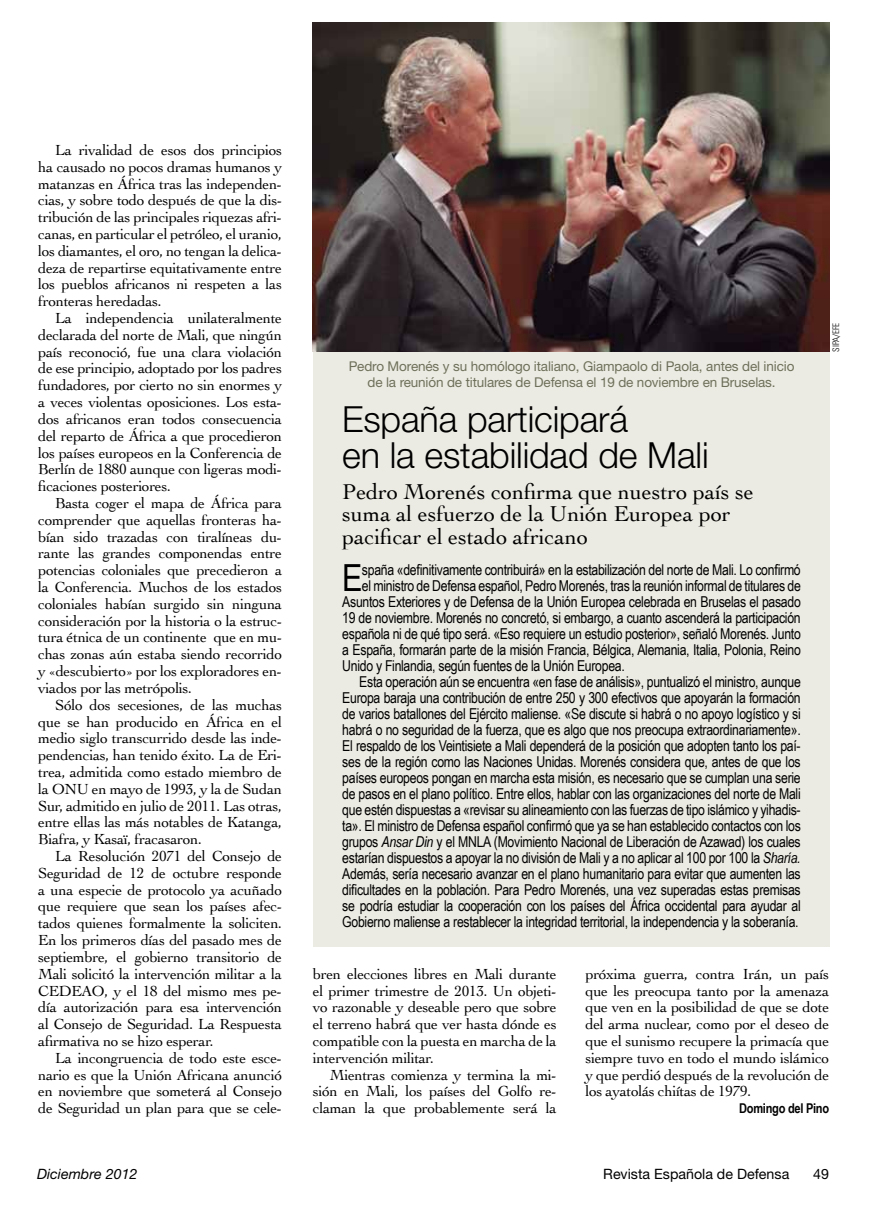
<style>
.page{position:relative;width:893px;height:1217px;background:#fff}
.page>*{position:absolute;margin:0;border:0;box-sizing:border-box;transform-origin:0 0}
.t1{font:37.35px "Arial Narrow";color:#000}
.t2{font:300 36px/36px "Helvetica Neue";letter-spacing:-.005em;color:#000}
.t3{font:22.5px/22.5px "Cochin";letter-spacing:-.005em;color:#000}
.t4{font:15.3px/16.8px "Cochin";letter-spacing:-.02em;color:#000;text-align:justify}
.t5{font:15px "Arial Narrow";letter-spacing:-.02em;color:#000}
.t6{font:14.25px "Helvetica Neue";color:#000}
.t7{font:italic 14.25px "Helvetica Neue";color:#000}
.t8{font:13.5px/15.8px "Helvetica Neue";letter-spacing:-.01em;color:#6f705b;text-align:center}
.t9{font:700 13.5px "Arial Narrow";letter-spacing:-.02em;color:#000}
.t10{font:300 condensed 9px "Univers";letter-spacing:-.005em;color:#000}
.s1{font-style:italic}
</style>
<div class="page">
<div style="left:313px;top:316px;width:516px;height:630px;background:#ecebe3"></div>
<img style="left:313px;top:22px;width:516px;height:329px">
<p class="t4" style="left:38px;top:141px;width:245px;text-indent:17px">La rivalidad de esos dos principios ha causado no pocos dramas humanos y matanzas en África tras las independen&shy;cias, y sobre todo después de que la dis&shy;tribución de las principales riquezas afri&shy;canas, en particular el petróleo, el uranio, los diamantes, el oro, no tengan la delica&shy;deza de repartirse equitativamente entre los pueblos africanos ni respeten a las fronteras heredadas.</p>
<p class="t4" style="left:38px;top:309px;width:245px;text-indent:17px">La independencia unilateralmente declarada del norte de Mali, que ningún país reconoció, fue una clara violación de ese principio, adoptado por los padres fundadores, por cierto no sin enormes y a veces violentas oposiciones. Los esta&shy;dos africanos eran todos consecuencia del reparto de África a que procedieron los países europeos en la Conferencia de Berlín de 1880 aunque con ligeras modi&shy;ficaciones posteriores.</p>
<p class="t4" style="left:38px;top:494px;width:245px;text-indent:17px">Basta coger el mapa de África para comprender que aquellas fronteras ha&shy;bían sido trazadas con tiralíneas du&shy;rante las grandes componendas entre potencias coloniales que precedieron a la Conferencia. Muchos de los estados coloniales habían surgido sin ninguna consideración por la historia o la estruc&shy;tura étnica de un continente que en mu&shy;chas zonas aún estaba siendo recorrido y «descubierto» por los exploradores en&shy;viados por las metrópolis.</p>
<p class="t4" style="left:38px;top:695px;width:245px;text-indent:17px">Sólo dos secesiones, de las muchas que se han producido en África en el medio siglo transcurrido desde las inde&shy;pendencias, han tenido éxito. La de Eri&shy;trea, admitida como estado miembro de la ONU en mayo de 1993, y la de Sudan Sur, admitido en julio de 2011. Las otras, entre ellas las más notables de Katanga, Biafra, y Kasaï, fracasaron.</p>
<p class="t4" style="left:38px;top:846px;width:245px;text-indent:17px">La Resolución 2071 del Consejo de Seguridad de 12 de octubre responde a una especie de protocolo ya acuñado que requiere que sean los países afec&shy;tados quienes formalmente la soliciten.<br>En los primeros días del pasado mes de septiembre, el gobierno transitorio de Mali solicitó la intervención militar a la CEDEAO, y el 18 del mismo mes pe&shy;día autorización para esa intervención al Consejo de Seguridad. La Respuesta afirmativa no se hizo esperar.</p>
<p class="t4" style="left:38px;top:1048px;width:245px;text-indent:17px">La incongruencia de todo este esce&shy;nario es que la Unión Africana anunció en noviembre que someterá al Consejo de Seguridad un plan para que se cele-</p>
<p class="t8" style="left:349px;top:358px;width:447px">Pedro Morenés y su homólogo italiano, Giampaolo di Paola, antes del inicio de la reunión de titulares de Defensa el 19 de noviembre en Bruselas.</p>
<h2 class="t2" style="left:342px;top:400px;width:368px">España participará<br>en la estabilidad de Mali</h2>
<h3 class="t3" style="left:342px;top:479px;width:413px">Pedro Morenés confirma que nuestro país se suma al esfuerzo de la Unión Europea por pacificar el estado africano</h3>
<h1 class="t1" style="left:342px;top:550px;width:22px">E</h1>
<p class="t5" style="left:362px;top:558px;width:440px">spaña «definitivamente contribuirá» en la estabilización del norte de Mali. Lo confirmó</p>
<p class="t5" style="left:362px;top:574px;width:440px">el ministro de Defensa español, Pedro Morenés, tras la reunión informal de titulares de</p>
<p class="t5" style="left:342px;top:590px;width:460px">Asuntos Exteriores y de Defensa de la Unión Europea celebrada en Bruselas el pasado</p>
<p class="t5" style="left:342px;top:606px;width:460px">19 de noviembre. Morenés no concretó, si embargo, a cuanto ascenderá la participación</p>
<p class="t5" style="left:342px;top:622px;width:460px">española ni de qué tipo será. «Eso requiere un estudio posterior», señaló Morenés. Junto</p>
<p class="t5" style="left:342px;top:638px;width:460px">a España, formarán parte de la misión Francia, Bélgica, Alemania, Italia, Polonia, Reino</p>
<p class="t5" style="left:342px;top:654px;width:284px">Unido y Finlandia, según fuentes de la Unión Europea.</p>
<p class="t5" style="left:359px;top:670px;width:443px">Esta operación aún se encuentra «en fase de análisis», puntualizó el ministro, aunque</p>
<p class="t5" style="left:342px;top:686px;width:460px">Europa baraja una contribución de entre 250 y 300 efectivos que apoyarán la formación</p>
<p class="t5" style="left:342px;top:702px;width:460px">de varios batallones del Ejército maliense. «Se discute si habrá o no apoyo logístico y si</p>
<p class="t5" style="left:342px;top:718px;width:460px">habrá o no seguridad de la fuerza, que es algo que nos preocupa extraordinariamente».</p>
<p class="t5" style="left:342px;top:734px;width:460px">El respaldo de los Veintisiete a Mali dependerá de la posición que adopten tanto los paí-</p>
<p class="t5" style="left:342px;top:750px;width:460px">ses de la región como las Naciones Unidas. Morenés considera que, antes de que los</p>
<p class="t5" style="left:342px;top:766px;width:460px">países europeos pongan en marcha esta misión, es necesario que se cumplan una serie</p>
<p class="t5" style="left:342px;top:782px;width:460px">de pasos en el plano político. Entre ellos, hablar con las organizaciones del norte de Mali</p>
<p class="t5" style="left:342px;top:798px;width:460px">que estén dispuestas a «revisar su alineamiento con las fuerzas de tipo islámico y yihadis-</p>
<p class="t5" style="left:342px;top:814px;width:460px">ta». El ministro de Defensa español confirmó que ya se han establecido contactos con los</p>
<p class="t5" style="left:342px;top:830px;width:460px">grupos <span class="s1">Ansar Din</span> y el MNLA (Movimiento Nacional de Liberación de Azawad) los cuales</p>
<p class="t5" style="left:342px;top:846px;width:460px">estarían dispuestos a apoyar la no división de Mali y a no aplicar al 100 por 100 la <span class="s1">Sharía.</span></p>
<p class="t5" style="left:342px;top:862px;width:460px">Además, sería necesario avanzar en el plano humanitario para evitar que aumenten las</p>
<p class="t5" style="left:342px;top:878px;width:460px">dificultades en la población. Para Pedro Morenés, una vez superadas estas premisas</p>
<p class="t5" style="left:342px;top:894px;width:460px">se podría estudiar la cooperación con los países del África occidental para ayudar al</p>
<p class="t5" style="left:342px;top:910px;width:458px">Gobierno maliense a restablecer la integridad territorial, la independencia y la soberanía.</p>
<p class="t10" style="left:831px;top:352px;width:31px;rotate:-90deg">SIPA/EFE</p>
<p class="t4" style="left:313px;top:964px;width:245px">bren elecciones libres en Mali durante el primer trimestre de 2013. Un objeti&shy;vo razonable y deseable pero que sobre el terreno habrá que ver hasta dónde es compatible con la puesta en marcha de la intervención militar.</p>
<p class="t4" style="left:313px;top:1065px;width:245px;text-indent:17px">Mientras comienza y termina la mi&shy;sión en Mali, los países del Golfo re&shy;claman la que probablemente será la</p>
<p class="t4" style="left:585px;top:964px;width:245px">próxima guerra, contra Irán, un país que les preocupa tanto por la amenaza que ven en la posibilidad de que se dote del arma nuclear, como por el deseo de que el sunismo recupere la primacía que siempre tuvo en todo el mundo islámico y que perdió después de la revolución de los ayatolás chiítas de 1979.</p>
<p class="t9" style="left:739px;top:1097px;width:92px">Domingo del Pino</p>
<p class="t7" style="left:37px;top:1164px;width:102px">Diciembre 2012</p>
<p class="t6" style="left:603px;top:1164px;width:188px">Revista Española de Defensa</p>
<p class="t6" style="left:813px;top:1164px;width:17px">49</p>
</div>
